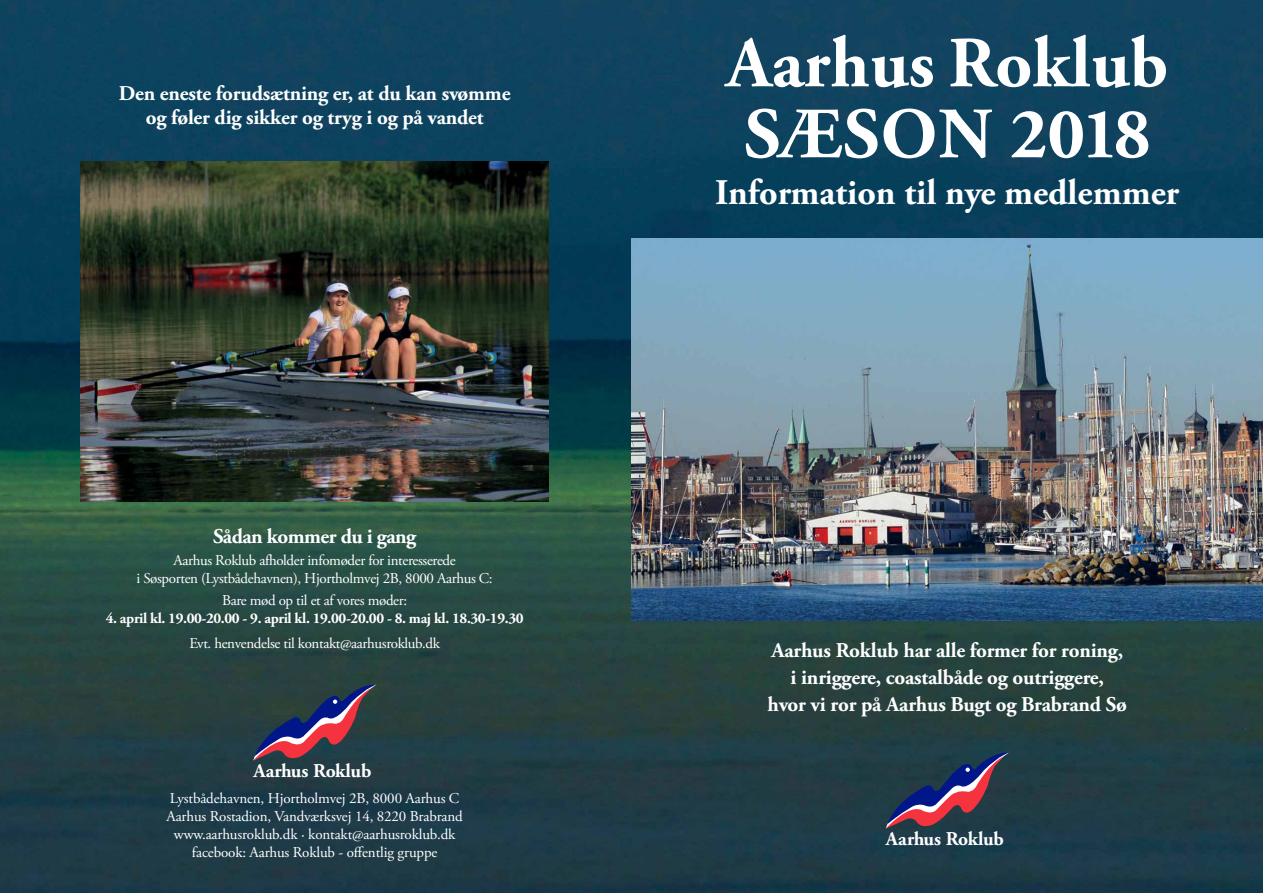
<style>
.page{position:relative;width:1263px;height:893px;background:#fff}
.page>*{position:absolute;margin:0;border:0;box-sizing:border-box;transform-origin:0 0}
.t1{font:700 72px/70.9px "Adobe Garamond Pro";color:#fff}
.t2{font:700 36px "Adobe Garamond Pro";color:#fff}
.t3{font:700 21px/27px "Adobe Garamond Pro";letter-spacing:-.01em;color:#fff;text-align:center}
.t4{font:700 19.5px "Adobe Garamond Pro";letter-spacing:-.015em;color:#fff}
.t5{font:15px/18px "Adobe Garamond Pro";letter-spacing:-.025em;color:#fff;text-align:center}
.t6{font:700 15px "Adobe Garamond Pro";letter-spacing:-.025em;color:#fff}
</style>
<div class="page">
<img style="left:0;top:0;width:1263px;height:893px">
<img style="left:631px;top:238px;width:632px;height:383px">
<svg style="left:886px;top:753px;width:123px;height:76px;background:#473f58"></svg>
<svg style="left:253px;top:685px;width:123px;height:76px;background:#4b4255"></svg>
<img style="left:81px;top:162px;width:468px;height:340px">
<h3 class="t3" style="left:119px;top:82px;width:393px;line-height:24px">Den eneste forudsætning er, at du kan svømme og føler dig sikker og tryg i og på vandet</h3>
<h3 class="t3" style="left:213px;top:523px;width:205px">Sådan kommer du i gang</h3>
<p class="t5" style="left:137px;top:551px;width:358px">Aarhus Roklub afholder infomøder for interesserede<br>i Søsporten (Lystbådehavnen), Hjortholmvej 2B, 8000 Aarhus C:</p>
<p class="t5" style="left:222px;top:592px;width:187px">Bare mød op til et af vores møder:</p>
<p class="t6" style="left:106px;top:609px;width:419px">4. april kl. 19.00-20.00 - 9. april kl. 19.00-20.00 - 8. maj kl. 18.30-19.30</p>
<p class="t5" style="left:189px;top:635px;width:252px">Evt. henvendelse til kontakt@aarhusroklub.dk</p>
<h3 class="t4" style="left:253px;top:760px;width:120px">Aarhus Roklub</h3>
<p class="t5" style="left:167px;top:789px;width:298px">Lystbådehavnen, Hjortholmvej 2B, 8000 Aarhus C Aarhus Rostadion, Vandværksvej 14, 8220 Brabrand www.aarhusroklub.dk · kontakt@aarhusroklub.dk facebook: Aarhus Roklub - offentlig gruppe</p>
<h1 class="t1" style="left:726px;top:29px;width:443px">Aarhus Roklub<br>SÆSON 2018</h1>
<h2 class="t2" style="left:715px;top:172px;width:466px">Information til nye medlemmer</h2>
<h3 class="t3" style="left:768px;top:638px;width:361px">Aarhus Roklub har alle former for roning, i inriggere, coastalbåde og outriggere,<br>hvor vi ror på Aarhus Bugt og Brabrand Sø</h3>
<h3 class="t4" style="left:886px;top:828px;width:120px">Aarhus Roklub</h3>
</div>
